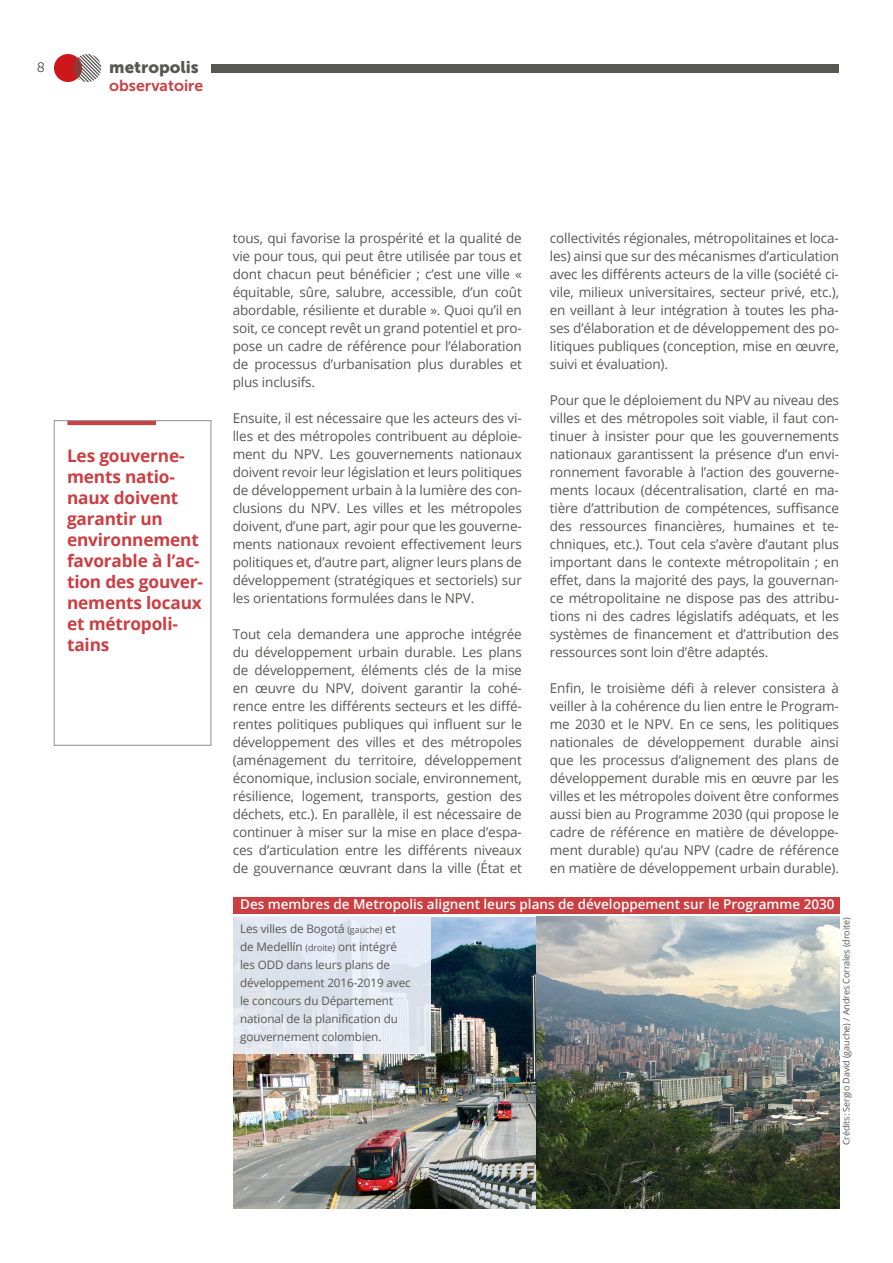
<style>
.page{position:relative;width:893px;height:1263px;background:#fff}
.page>*{position:absolute;margin:0;border:0;box-sizing:border-box;transform-origin:0 0}
.t1{font:700 17.25px/21px "Open Sans";letter-spacing:-.01em;color:#cb3e42}
.t2{font:16.8px "Museo Sans 900";color:#575756}
.t3{font:15.9px "Museo Sans 700";color:#cb3e42}
.t4{font:13.5px/18px "Open Sans";letter-spacing:-.01em;color:#575756;text-align:justify}
.t5{font:600 13.5px "Open Sans";color:#fff}
.t6{font:13.5px "Museo Sans 100";color:#000}
.t7{font:11.7px/18px "Open Sans";letter-spacing:-.01em;color:#575756}
.t8{font:9px "Open Sans";letter-spacing:-.01em;color:#575756}
.s1{font-size:9px}
</style>
<div class="page">
<div style="left:54px;top:54px;width:28px;height:28px;background:#cd171a;border-radius:50%"></div>
<svg style="left:73px;top:54px;width:28px;height:28px"></svg>
<div style="left:211px;top:64px;width:628px;height:8px;background:#575756"></div>
<hr style="left:67px;top:421px;width:89px;height:4px;background:#cb3e42">
<div style="left:54px;top:420px;width:157px;height:325px;border:1px solid #909090"></div>
<img style="left:233px;top:918px;width:303px;height:291px">
<div style="left:233px;top:897px;width:607px;height:16px;background:#cb3e42"></div>
<div style="left:233px;top:916px;width:197px;height:138px;background:#e1e6ed"></div>
<img style="left:536px;top:916px;width:304px;height:293px">
<p class="t6" style="left:37px;top:60px;width:10px">8</p>
<p class="t2" style="left:109px;top:58px;width:91px">metropolis</p>
<p class="t3" style="left:109px;top:77px;width:96px">observatoire</p>
<p class="t1" style="left:67px;top:445px;width:137px">Les gouverne&shy;ments natio&shy;naux doivent garantir un environnement favorable à l’ac&shy;tion des gouver&shy;nements locaux et métropoli&shy;tains</p>
<p class="t4" style="left:233px;top:229px;width:291px">tous, qui favorise la prospérité et la qualité de vie pour tous, qui peut être utilisée par tous et dont chacun peut bénéficier ; c’est une ville « équitable, sûre, salubre, accessible, d’un coût abordable, résiliente et durable ». Quoi qu’il en soit, ce concept revêt un grand potentiel et pro&shy;pose un cadre de référence pour l’élaboration de processus d’urbanisation plus durables et plus inclusifs.</p>
<p class="t4" style="left:233px;top:409px;width:291px">Ensuite, il est nécessaire que les acteurs des vi&shy;lles et des métropoles contribuent au déploie&shy;ment du NPV. Les gouvernements nationaux doivent revoir leur législation et leurs politiques de développement urbain à la lumière des con&shy;clusions du NPV. Les villes et les métropoles doivent, d’une part, agir pour que les gouverne&shy;ments nationaux revoient effectivement leurs politiques et, d’autre part, aligner leurs plans de développement (stratégiques et sectoriels) sur les orientations formulées dans le NPV.</p>
<p class="t4" style="left:233px;top:625px;width:291px">Tout cela demandera une approche intégrée du développement urbain durable. Les plans de développement, éléments clés de la mise en œuvre du NPV, doivent garantir la cohé&shy;rence entre les différents secteurs et les diffé&shy;rentes politiques publiques qui influent sur le développement des villes et des métropoles (aménagement du territoire, développement économique, inclusion sociale, environnement, résilience, logement, transports, gestion des déchets, etc.). En parallèle, il est nécessaire de continuer à miser sur la mise en place d’espa&shy;ces d’articulation entre les différents niveaux de gouvernance œuvrant dans la ville (État et</p>
<p class="t4" style="left:550px;top:229px;width:291px">collectivités régionales, métropolitaines et loca&shy;les) ainsi que sur des mécanismes d’articulation avec les différents acteurs de la ville (société ci&shy;vile, milieux universitaires, secteur privé, etc.), en veillant à leur intégration à toutes les pha&shy;ses d’élaboration et de développement des po&shy;litiques publiques (conception, mise en œuvre, suivi et évaluation).</p>
<p class="t4" style="left:550px;top:391px;width:291px">Pour que le déploiement du NPV au niveau des villes et des métropoles soit viable, il faut con&shy;tinuer à insister pour que les gouvernements nationaux garantissent la présence d’un envi&shy;ronnement favorable à l’action des gouverne&shy;ments locaux (décentralisation, clarté en ma&shy;tière d’attribution de compétences, suffisance des ressources financières, humaines et te&shy;chniques, etc.). Tout cela s’avère d’autant plus important dans le contexte métropolitain ; en effet, dans la majorité des pays, la gouvernan&shy;ce métropolitaine ne dispose pas des attribu&shy;tions ni des cadres législatifs adéquats, et les systèmes de financement et d’attribution des ressources sont loin d’être adaptés.</p>
<p class="t4" style="left:550px;top:679px;width:291px">Enfin, le troisième défi à relever consistera à veiller à la cohérence du lien entre le Program&shy;me 2030 et le NPV. En ce sens, les politiques nationales de développement durable ainsi que les processus d’alignement des plans de développement durable mis en œuvre par les villes et les métropoles doivent être conformes aussi bien au Programme 2030 (qui propose le cadre de référence en matière de développe&shy;ment durable) qu’au NPV (cadre de référence en matière de développement urbain durable).</p>
<p class="t5" style="left:240px;top:895px;width:596px">Des membres de Metropolis alignent leurs plans de développement sur le Programme 2030</p>
<p class="t7" style="left:240px;top:919px;width:172px">Les villes de Bogotá <span class="s1">(gauche)</span> et de Medellín <span class="s1">(droite)</span> ont intégré les ODD dans leurs plans de développement 2016-2019 avec le concours du Département national de la planification du gouvernement colombien.</p>
<p class="t8" style="left:840px;top:1145px;width:229px;rotate:-90deg">Crédits: Sergio David (gauche) / Andres Corrales (droite)</p>
</div>
